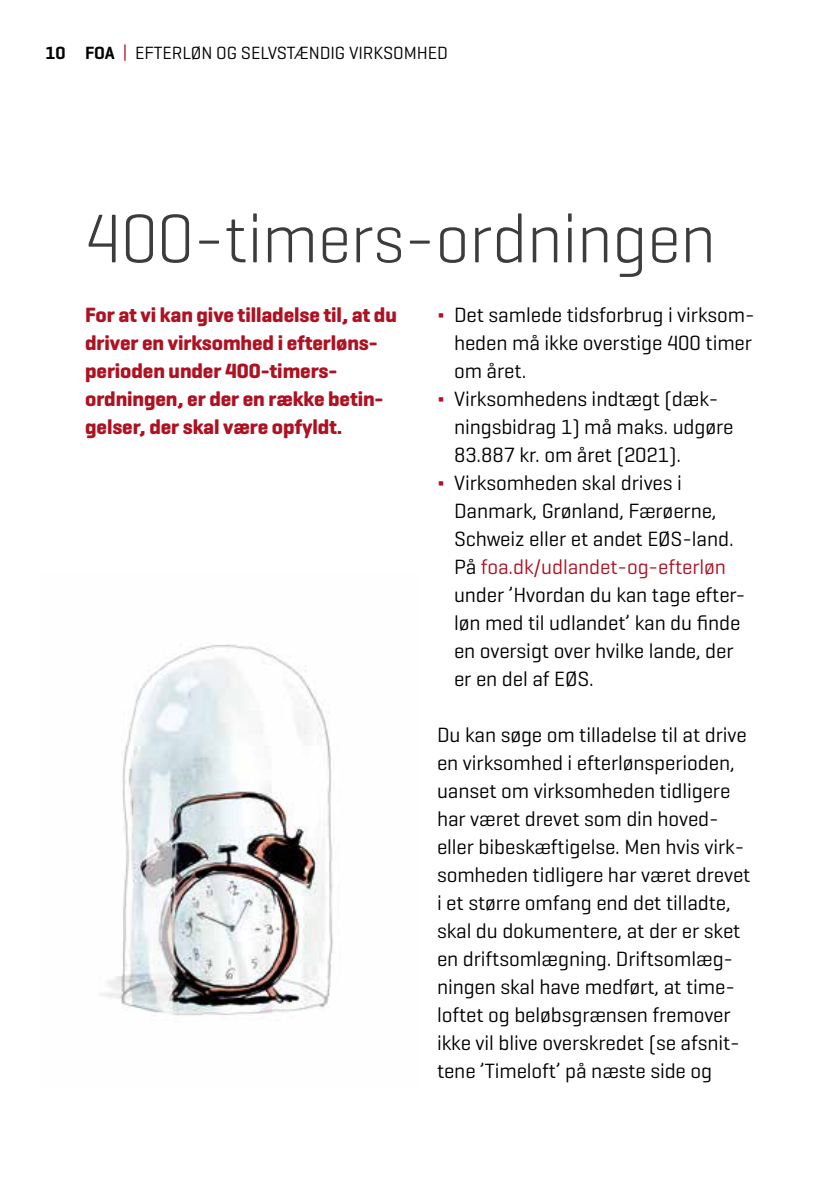
<style>
.page{position:relative;width:840px;height:1191px;background:#fff}
.page>*{position:absolute;margin:0;border:0;box-sizing:border-box;transform-origin:0 0}
.t1{font:300 70px "Geogrotesque";letter-spacing:-.005em;color:#3c3c3b}
.t2{font:21px/28px "Geogrotesque";letter-spacing:-.005em;color:#000}
.t3{font:700 21px/28px "Geogrotesque";letter-spacing:-.005em;color:#ae1122}
.t4{font:21px "Geogrotesque";letter-spacing:-.005em;color:#ae1122}
.t5{font:18px "Geogrotesque";letter-spacing:-.005em;color:#000}
.s1{font-weight:600}
.s2{color:#ae1122}
.s3{color:#000}
</style>
<div class="page">
<img style="left:101px;top:644px;width:232px;height:372px">
<p class="t5" style="left:45px;top:42px;width:404px"><span class="s1">10 FOA</span> <span class="s2">|</span> EFTERLØN OG SELVSTÆNDIG VIRKSOMHED</p>
<h1 class="t1" style="left:85px;top:195px;width:632px">400-timers-ordningen</h1>
<p class="t3" style="left:85px;top:301px;width:313px">For at vi kan give tilladelse til, at du driver en virksomhed i efterløns&shy;perioden under 400-timers&shy;ordningen, er der en række betin&shy;gelser, der skal være opfyldt.</p>
<p class="t2" style="left:437px;top:300px;width:319px"><span class="s2">∆</span> Det samlede tidsforbrug i virksom-</p>
<p class="t2" style="left:454px;top:328px;width:299px">heden må ikke overstige 400 timer</p>
<p class="t2" style="left:454px;top:356px;width:74px">om året.</p>
<p class="t2" style="left:437px;top:384px;width:283px"><span class="s2">∆</span> Virksomhedens indtægt (dæk-</p>
<p class="t2" style="left:454px;top:412px;width:281px">ningsbidrag 1) må maks. udgøre</p>
<p class="t2" style="left:454px;top:440px;width:228px">83.887 kr. om året (2021).</p>
<p class="t2" style="left:437px;top:468px;width:246px"><span class="s2">∆</span> Virksomheden skal drives i</p>
<p class="t2" style="left:454px;top:496px;width:264px">Danmark, Grønland, Færøerne,</p>
<p class="t2" style="left:454px;top:524px;width:281px">Schweiz eller et andet EØS-land.</p>
<p class="t4" style="left:454px;top:553px;width:273px"><span class="s3">På</span> foa.dk/udlandet-og-efterløn</p>
<p class="t2" style="left:454px;top:580px;width:293px">under ’Hvordan du kan tage efter-</p>
<p class="t2" style="left:454px;top:608px;width:287px">løn med til udlandet’ kan du finde</p>
<p class="t2" style="left:454px;top:636px;width:281px">en oversigt over hvilke lande, der</p>
<p class="t2" style="left:454px;top:664px;width:141px">er en del af EØS.</p>
<p class="t2" style="left:437px;top:720px;width:315px">Du kan søge om tilladelse til at drive en virksomhed i efterlønsperioden, uanset om virksomheden tidligere har været drevet som din hoved&shy;eller bibeskæftigelse. Men hvis virk&shy;somheden tidligere har været drevet i et større omfang end det tilladte, skal du dokumentere, at der er sket en driftsomlægning. Driftsomlæg&shy;ningen skal have medført, at time&shy;loftet og beløbsgrænsen fremover ikke vil blive overskredet (se afsnit&shy;tene ’Timeloft’ på næste side og</p>
</div>
